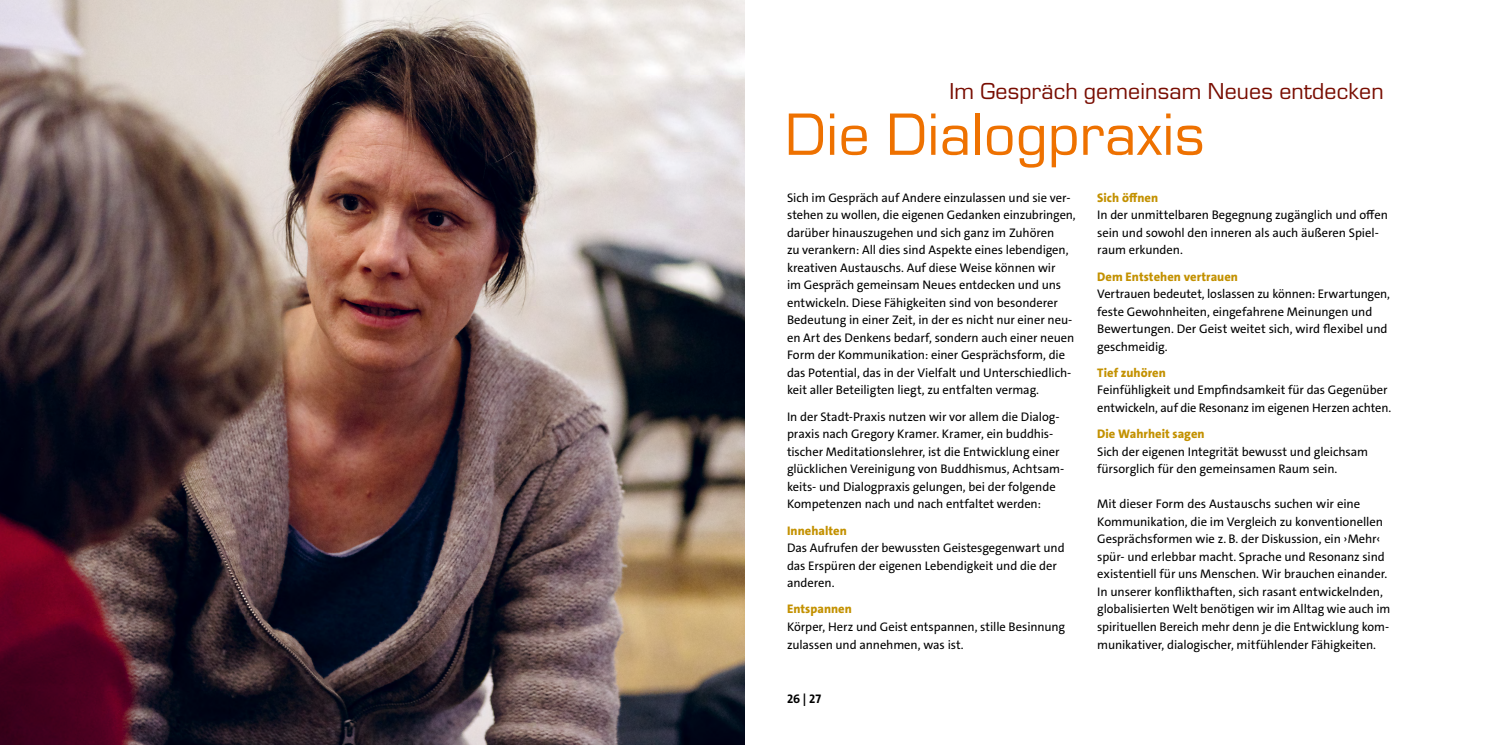
<style>
.page{position:relative;width:1489px;height:745px;background:#fff}
.page>*{position:absolute;margin:0;border:0;box-sizing:border-box;transform-origin:0 0}
.t1{font:55px "Eurostile LT Std";letter-spacing:.01em;color:#ee7100}
.t2{font:21.25px "Eurostile LT Std";letter-spacing:.01em;color:#780c00}
.t3{font:12.5px/17.5px "The Sans C4 s";letter-spacing:-.005em;color:#000}
.t4{font:800 12.5px "The Sans C4 s";letter-spacing:.005em;color:#c39101}
.t5{font:700 12.5px "The Sans C4 s";color:#000}
</style>
<div class="page">
<img style="left:0;top:0;width:744px;height:744px">
<h2 class="t2" style="left:949px;top:79px;width:436px">Im Gespräch gemeinsam Neues entdecken</h2>
<h1 class="t1" style="left:785px;top:101px;width:420px">Die Dialogpraxis</h1>
<p class="t3" style="left:787px;top:189px;width:290px">Sich im Gespräch auf Andere einzulassen und sie ver&shy;stehen zu wollen, die eigenen Gedanken einzubringen, darüber hinauszugehen und sich ganz im Zuhören<br>zu verankern: All dies sind Aspekte eines lebendigen, kreativen Austauschs. Auf diese Weise können wir<br>im Gespräch gemeinsam Neues entdecken und uns entwickeln. Diese Fähigkeiten sind von besonderer Bedeutung in einer Zeit, in der es nicht nur einer neu&shy;en Art des Denkens bedarf, sondern auch einer neuen Form der Kommunikation: einer Gesprächsform, die das Potential, das in der Vielfalt und Unterschiedlich&shy;keit aller Beteiligten liegt, zu entfalten vermag.</p>
<p class="t3" style="left:787px;top:407px;width:279px">In der Stadt-Praxis nutzen wir vor allem die Dialog&shy;praxis nach Gregory Kramer. Kramer, ein buddhis&shy;tischer Meditationslehrer, ist die Entwicklung einer glücklichen Vereinigung von Buddhismus, Achtsam&shy;keits- und Dialogpraxis gelungen, bei der folgende Kompetenzen nach und nach entfaltet werden:</p>
<p class="t4" style="left:787px;top:522px;width:61px">Innehalten</p>
<p class="t3" style="left:787px;top:539px;width:279px">Das Aufrufen der bewussten Geistesgegenwart und das Erspüren der eigenen Lebendigkeit und die der anderen.</p>
<p class="t4" style="left:787px;top:600px;width:66px">Entspannen</p>
<p class="t3" style="left:787px;top:617px;width:280px">Körper, Herz und Geist entspannen, stille Besinnung zulassen und annehmen, was ist.</p>
<p class="t5" style="left:787px;top:690px;width:36px">26 | 27</p>
<p class="t4" style="left:1097px;top:189px;width:62px">Sich öffnen</p>
<p class="t3" style="left:1097px;top:206px;width:292px">In der unmittelbaren Begegnung zugänglich und offen sein und sowohl den inneren als auch äußeren Spiel&shy;raum erkunden.</p>
<p class="t4" style="left:1097px;top:268px;width:142px">Dem Entstehen vertrauen</p>
<p class="t3" style="left:1097px;top:285px;width:294px">Vertrauen bedeutet, loslassen zu können: Erwartungen, feste Gewohnheiten, eingefahrene Meinungen und Bewertungen. Der Geist weitet sich, wird flexibel und geschmeidig.</p>
<p class="t4" style="left:1097px;top:364px;width:70px">Tief zuhören</p>
<p class="t3" style="left:1097px;top:381px;width:295px">Feinfühligkeit und Empfindsamkeit für das Gegenüber entwickeln, auf die Resonanz im eigenen Herzen achten.</p>
<p class="t4" style="left:1097px;top:425px;width:109px">Die Wahrheit sagen</p>
<p class="t3" style="left:1097px;top:442px;width:272px">Sich der eigenen Integrität bewusst und gleichsam fürsorglich für den gemeinsamen Raum sein.</p>
<p class="t3" style="left:1097px;top:495px;width:294px">Mit dieser Form des Austauschs suchen wir eine Kommunikation, die im Vergleich zu konventionellen Gesprächsformen wie z. B. der Diskussion, ein ›Mehr‹ spür- und erlebbar macht. Sprache und Resonanz sind existentiell für uns Menschen. Wir brauchen einander.<br>In unserer konflikthaften, sich rasant entwickelnden, globalisierten Welt benötigen wir im Alltag wie auch im spirituellen Bereich mehr denn je die Entwicklung kom&shy;munikativer, dialogischer, mitfühlender Fähigkeiten.</p>
</div>
